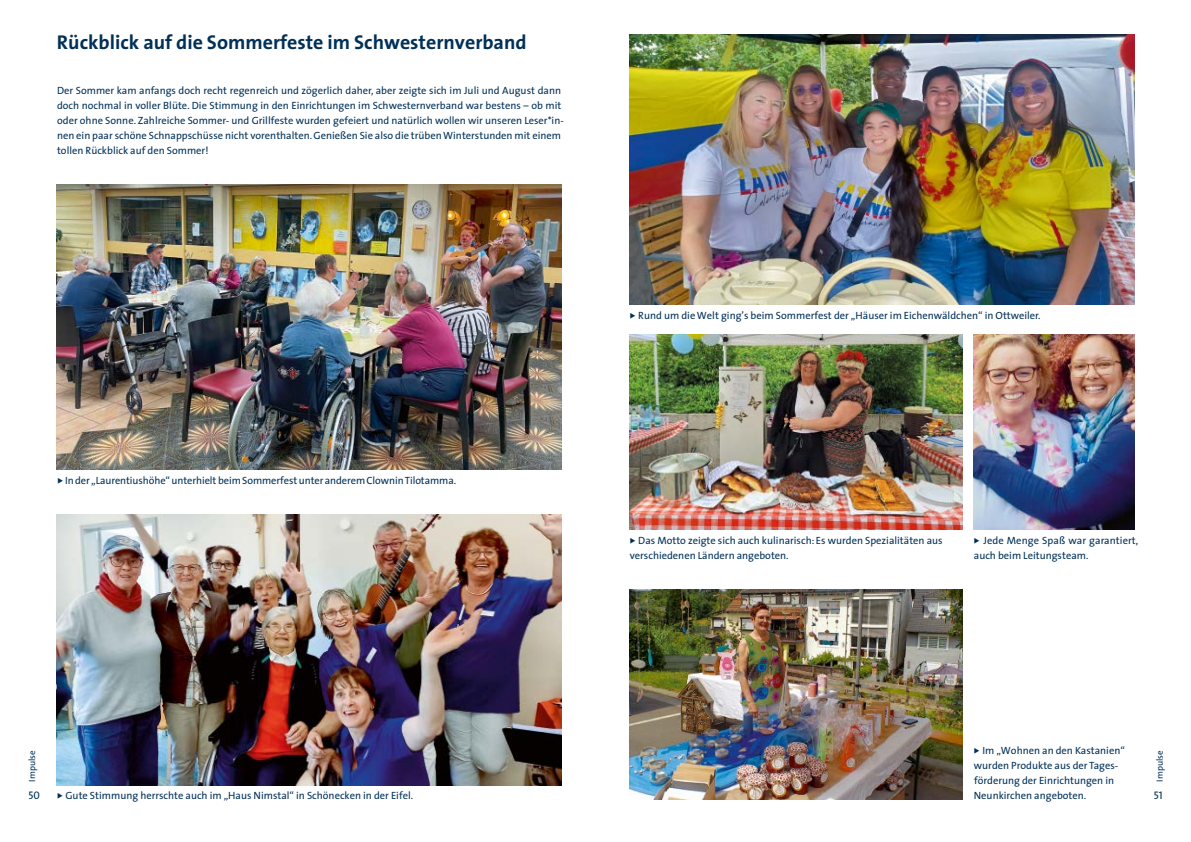
<style>
.page{position:relative;width:1191px;height:842px;background:#fff}
.page>*{position:absolute;margin:0;border:0;box-sizing:border-box;transform-origin:0 0}
.t1{font:700 20px "The Sans";color:#003058}
.t2{font:11px "The Sans Regular Caps";color:#003058}
.t3{font:10.5px/15px "The Sans";color:#003058}
.t4{font:9px "The Sans";color:#003058}
</style>
<div class="page">
<img style="left:57px;top:184px;width:504px;height:285px">
<img style="left:57px;top:514px;width:504px;height:271px">
<img style="left:629px;top:34px;width:505px;height:271px">
<img style="left:973px;top:335px;width:161px;height:195px">
<img style="left:629px;top:335px;width:333px;height:195px">
<img style="left:629px;top:589px;width:333px;height:210px">
<h1 class="t1" style="left:57px;top:25px;width:471px">Rückblick auf die Sommerfeste im Schwesternverband</h1>
<p class="t3" style="left:57px;top:83px;width:508px">Der Sommer kam anfangs doch recht regenreich und zögerlich daher, aber zeigte sich im Juli und August dann doch nochmal in voller Blüte. Die Stimmung in den Einrichtungen im Schwesternverband war bestens – ob mit oder ohne Sonne. Zahlreiche Sommer- und Grillfeste wurden gefeiert und natürlich wollen wir unseren Leser*in&shy;nen ein paar schöne Schnappschüsse nicht vorenthalten. Genießen Sie also die trüben Winterstunden mit einem tollen Rückblick auf den Sommer!</p>
<p class="t3" style="left:65px;top:473px;width:392px">In der „Laurentiushöhe“ unterhielt beim Sommerfest unter anderem Clownin Tilotamma.</p>
<p class="t3" style="left:638px;top:308px;width:404px">Rund um die Welt ging’s beim Sommerfest der „Häuser im Eichenwäldchen“ in Ottweiler.</p>
<p class="t3" style="left:630px;top:533px;width:314px;text-indent:8px">Das Motto zeigte sich auch kulinarisch: Es wurden Spezialitäten aus verschiedenen Ländern angeboten.</p>
<p class="t3" style="left:974px;top:533px;width:166px;text-indent:10px">Jede Menge Spaß war garantiert, auch beim Leitungsteam.</p>
<p class="t3" style="left:974px;top:743px;width:152px;text-indent:8px">Im „Wohnen an den Kastanien“ wurden Produkte aus der Tages&shy;förderung der Einrichtungen in</p>
<p class="t4" style="left:25px;top:782px;width:33px;rotate:-90deg">Impulse</p>
<p class="t4" style="left:1152px;top:782px;width:33px;rotate:-90deg">Impulse</p>
<p class="t2" style="left:1153px;top:789px;width:10px">51</p>
<p class="t2" style="left:28px;top:789px;width:13px">50</p>
<p class="t3" style="left:65px;top:788px;width:349px">Gute Stimmung herrschte auch im „Haus Nimstal“ in Schönecken in der Eifel.</p>
<p class="t3" style="left:974px;top:788px;width:114px">Neunkirchen angeboten.</p>
</div>
